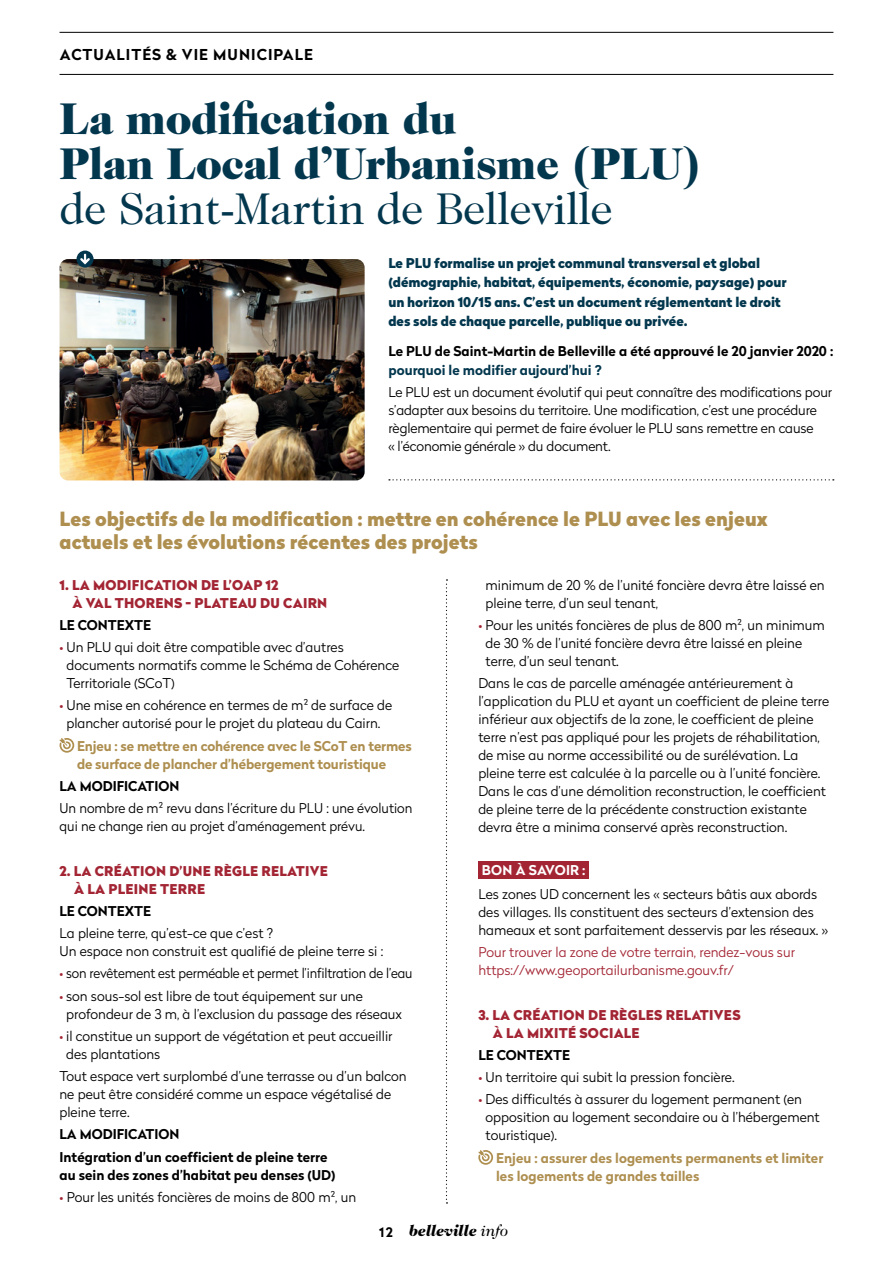
<style>
.page{position:relative;width:893px;height:1263px;background:#fff}
.page>*{position:absolute;margin:0;border:0;box-sizing:border-box;transform-origin:0 0}
.t1{font:900 45px/45px "Caslon 224 Std";letter-spacing:-.01em;color:#03374e}
.t2{font:45px "Caslon 224 Std";letter-spacing:-.01em;color:#03374e}
.t3{font:900 19.5px/22.5px "Radikal";color:#ae8f50}
.t4{font:italic 900 15.75px "Caslon 224 Std";color:#000}
.t5{font:700 15px "Radikal";letter-spacing:.07em;color:#000}
.t6{font:300 13.5px/18px "Radikal";color:#000}
.t7{font:900 13.5px/19.5px "Radikal";letter-spacing:-.005em;color:#03374e}
.t8{font:700 13.5px/22.2px "Radikal";color:#000}
.t9{font:700 13.5px/18px "Radikal";letter-spacing:-.01em;color:#ae8f50}
.t10{font:900 13.5px/18px "Radikal";letter-spacing:.02em;color:#a32534}
.t11{font:300 13.5px/18px "Radikal";color:#a32534}
.t12{font:300 13.5px "Radikal";color:#000;scale:.96 1}
.t13{font:700 13.5px "Radikal";color:#03374e}
.t14{font:700 13.5px "Radikal";letter-spacing:.02em;color:#fff}
.s1{color:#a32534}
.s2{font-family:"Radikal";font-weight:700;font-style:normal;font-size:13.2px}
.s3{font-weight:400}
</style>
<div class="page">
<hr style="left:60px;top:74px;width:773px;height:1px;background:#000">
<hr style="left:60px;top:32px;width:773px;height:1px;background:#000">
<img style="left:60px;top:259px;width:305px;height:221px">
<svg style="left:59px;top:738px;width:15px;height:15px"></svg>
<div style="left:77px;top:251px;width:17px;height:17px;background:#03374e;border-radius:50%"></div>
<svg style="left:80px;top:254px;width:10px;height:10px"></svg>
<div style="left:478px;top:861px;width:111px;height:18px;background:#a32534"></div>
<svg style="left:478px;top:1150px;width:15px;height:15px"></svg>
<svg style="left:446px;top:579px;width:1px;height:624px"></svg>
<svg style="left:389px;top:479px;width:445px;height:1px"></svg>
<p class="t5" style="left:60px;top:43px;width:255px">ACTUALITÉS &amp; VIE MUNICIPALE</p>
<h1 class="t1" style="left:60px;top:96px;width:643px">La modification du<br>Plan Local d’Urbanisme (PLU)</h1>
<h1 class="t2" style="left:60px;top:183px;width:555px">de Saint-Martin de Belleville</h1>
<p class="t7" style="left:388px;top:253px;width:400px">Le PLU formalise un projet communal transversal et global (démographie, habitat, équipements, économie, paysage) pour un horizon 10/15 ans. C’est un document réglementant le droit des sols de chaque parcelle, publique ou privée.</p>
<p class="t8" style="left:388px;top:340px;width:446px">Le PLU de Saint-Martin de Belleville a été approuvé le 20 janvier 2020 :</p>
<p class="t13" style="left:388px;top:360px;width:215px">pourquoi le modifier aujourd’hui ?</p>
<p class="t6" style="left:388px;top:383px;width:445px">Le PLU est un document évolutif qui peut connaître des modifications pour s’adapter aux besoins du territoire. Une modification, c’est une procédure règlementaire qui permet de faire évoluer le PLU sans remettre en cause<br>« l’économie générale » du document.</p>
<h2 class="t3" style="left:60px;top:507px;width:709px">Les objectifs de la modification : mettre en cohérence le PLU avec les enjeux actuels et les évolutions récentes des projets</h2>
<p class="t10" style="left:72px;top:575px;width:256px;text-indent:-13px">1. LA MODIFICATION DE L’OAP 12<br>À VAL THORENS - PLATEAU DU CAIRN</p>
<p class="t8" style="left:60px;top:613px;width:93px">LE CONTEXTE</p>
<p class="t6" style="left:66px;top:638px;width:334px;text-indent:-7px"><span class="s1">•</span> Un PLU qui doit être compatible avec d’autres documents normatifs comme le Schéma de Cohérence<br>Territoriale (SCoT)</p>
<p class="t6" style="left:60px;top:696px;width:334px;text-align:center"><span class="s1">•</span> Une mise en cohérence en termes de m² de surface de plancher autorisé pour le projet du plateau du Cairn.</p>
<p class="t9" style="left:77px;top:736px;width:336px">Enjeu : se mettre en cohérence avec le SCoT en termes de surface de plancher d’hébergement touristique</p>
<p class="t8" style="left:60px;top:774px;width:121px">LA MODIFICATION</p>
<p class="t6" style="left:60px;top:799px;width:354px">Un nombre de m² revu dans l’écriture du PLU : une évolution qui ne change rien au projet d’aménagement prévu.</p>
<p class="t10" style="left:74px;top:861px;width:255px;text-indent:-15px">2. LA CRÉATION D’UNE RÈGLE RELATIVE<br>À LA PLEINE TERRE</p>
<p class="t8" style="left:60px;top:899px;width:93px">LE CONTEXTE</p>
<p class="t6" style="left:60px;top:924px;width:325px">La pleine terre, qu’est-ce que c’est ?<br>Un espace non construit est qualifié de pleine terre si :</p>
<p class="t12" style="left:60px;top:964px;width:369px"><span class="s1">•</span> son revêtement est perméable et permet l’infiltration de l’eau</p>
<p class="t6" style="left:66px;top:986px;width:337px;text-indent:-7px"><span class="s1">•</span> son sous-sol est libre de tout équipement sur une profondeur de 3 m, à l’exclusion du passage des réseaux</p>
<p class="t6" style="left:66px;top:1026px;width:328px;text-indent:-7px"><span class="s1">•</span> il constitue un support de végétation et peut accueillir des plantations</p>
<p class="t6" style="left:60px;top:1067px;width:349px">Tout espace vert surplombé d’une terrasse ou d’un balcon ne peut être considéré comme un espace végétalisé de pleine terre.</p>
<p class="t8" style="left:60px;top:1123px;width:270px">LA MODIFICATION<br>Intégration d’un coefficient de pleine terre</p>
<p class="t8" style="left:60px;top:1163px;width:278px">au sein des zones d’habitat peu denses (UD)</p>
<p class="t6" style="left:60px;top:1187px;width:298px"><span class="s1">•</span> Pour les unités foncières de moins de 800 m², un</p>
<p class="t6" style="left:486px;top:575px;width:340px">minimum de 20 % de l’unité foncière devra être laissé en pleine terre, d’un seul tenant,</p>
<p class="t6" style="left:486px;top:615px;width:341px;text-indent:-7px"><span class="s1">•</span> Pour les unités foncières de plus de 800 m², un minimum de 30 % de l’unité foncière devra être laissé en pleine terre, d’un seul tenant.</p>
<p class="t6" style="left:478px;top:674px;width:352px">Dans le cas de parcelle aménagée antérieurement à l’application du PLU et ayant un coefficient de pleine terre inférieur aux objectifs de la zone, le coefficient de pleine terre n’est pas appliqué pour les projets de réhabilitation, de mise au norme accessibilité ou de surélévation. La pleine terre est calculée à la parcelle ou à l’unité foncière.<br>Dans le cas d’une démolition reconstruction, le coefficient de pleine terre de la précédente construction existante devra être a minima conservé après reconstruction.</p>
<p class="t14" style="left:482px;top:860px;width:105px">BON À SAVOIR :</p>
<p class="t6" style="left:478px;top:884px;width:351px">Les zones UD concernent les « secteurs bâtis aux abords des villages. Ils constituent des secteurs d’extension des hameaux et sont parfaitement desservis par les réseaux. »</p>
<p class="t11" style="left:478px;top:943px;width:318px">Pour trouver la zone de votre terrain, rendez-vous sur https://www.geoportailurbanisme.gouv.fr/</p>
<p class="t10" style="left:493px;top:1005px;width:249px;text-indent:-14px">3. LA CRÉATION DE RÈGLES RELATIVES<br>À LA MIXITÉ SOCIALE</p>
<p class="t8" style="left:478px;top:1043px;width:93px">LE CONTEXTE</p>
<p class="t6" style="left:478px;top:1068px;width:258px"><span class="s1">•</span> Un territoire qui subit la pression foncière.</p>
<p class="t6" style="left:486px;top:1090px;width:336px;text-indent:-7px"><span class="s1">•</span> Des difficultés à assurer du logement permanent (en opposition au logement secondaire ou à l’hébergement touristique).</p>
<p class="t9" style="left:496px;top:1148px;width:329px">Enjeu : assurer des logements permanents et limiter les logements de grandes tailles</p>
<p class="t4" style="left:379px;top:1221px;width:131px"><span class="s2">12</span> belleville <span class="s3">info</span></p>
</div>
